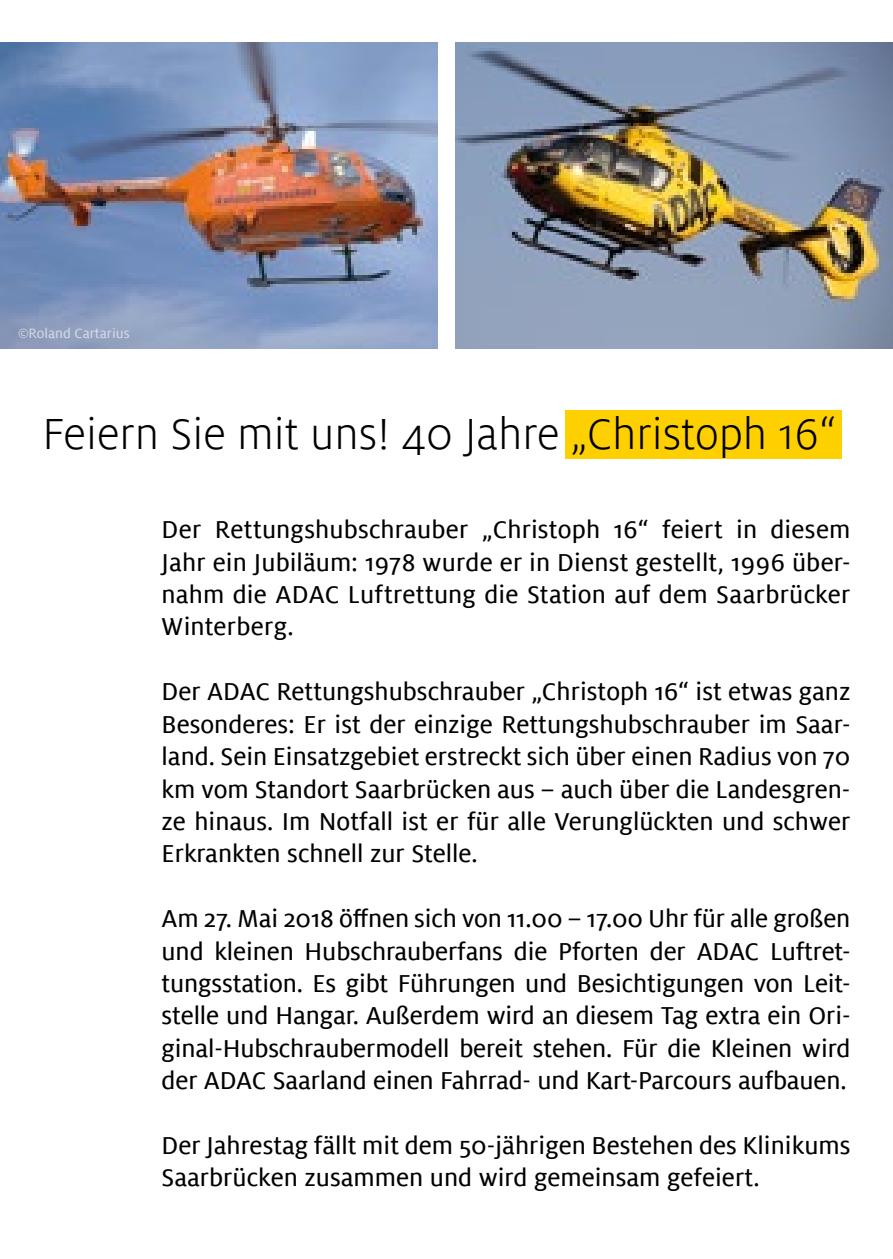
<style>
.page{position:relative;width:893px;height:1259px;background:#fff}
.page>*{position:absolute;margin:0;border:0;box-sizing:border-box;transform-origin:0 0}
.t1{font:300 48px "Milofor ADAC";color:#000}
.t2{font:27px/32.4px "Milofor ADAC Text";color:#000;text-align:justify}
.t3{font:15px "Milofor ADAC Text";color:#fff}
</style>
<div class="page">
<div style="left:565px;top:410px;width:277px;height:49px;background:#ffd000"></div>
<img style="left:0;top:43px;width:438px;height:306px">
<img style="left:455px;top:43px;width:438px;height:306px">
<p class="t3" style="left:17px;top:325px;width:114px">©Roland Cartarius</p>
<h1 class="t1" style="left:43px;top:407px;width:795px">Feiern Sie mit uns! 40 Jahre „Christoph 16“</h1>
<p class="t2" style="left:162px;top:514px;width:690px">Der Rettungshubschrauber „Christoph 16“ feiert in diesem Jahr ein Jubiläum: 1978 wurde er in Dienst gestellt, 1996 über&shy;nahm die ADAC Luftrettung die Station auf dem Saarbrücker Winterberg.</p>
<p class="t2" style="left:162px;top:676px;width:690px">Der ADAC Rettungshubschrauber „Christoph 16“ ist etwas ganz Besonderes: Er ist der einzige Rettungshubschrauber im Saar&shy;land. Sein Einsatzgebiet erstreckt sich über einen Radius von 70 km vom Standort Saarbrücken aus – auch über die Landesgren&shy;ze hinaus. Im Notfall ist er für alle Verunglückten und schwer Erkrankten schnell zur Stelle.</p>
<p class="t2" style="left:162px;top:902px;width:690px">Am 27. Mai 2018 öffnen sich von 11.00 – 17.00 Uhr für alle großen und kleinen Hubschrauberfans die Pforten der ADAC Luftret&shy;tungsstation. Es gibt Führungen und Besichtigungen von Leit&shy;stelle und Hangar. Außerdem wird an diesem Tag extra ein Ori&shy;ginal-Hubschraubermodell bereit stehen. Für die Kleinen wird der ADAC Saarland einen Fahrrad- und Kart-Parcours aufbauen.</p>
<p class="t2" style="left:162px;top:1129px;width:690px">Der Jahrestag fällt mit dem 50-jährigen Bestehen des Klinikums<br>Saarbrücken zusammen und wird gemeinsam gefeiert.</p>
</div>
